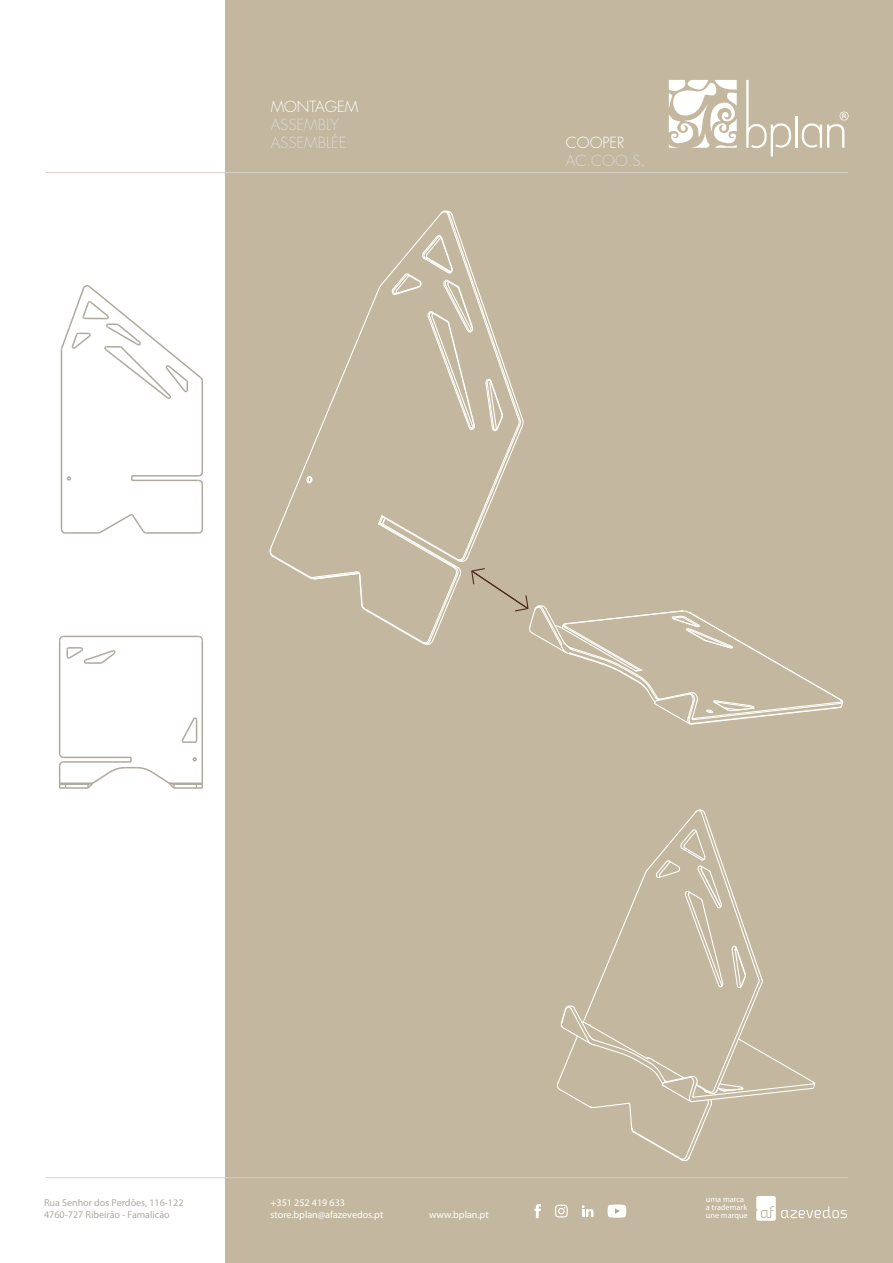
<style>
.page{position:relative;width:893px;height:1263px;background:#fff}
.page>*{position:absolute;margin:0;border:0;box-sizing:border-box;transform-origin:0 0}
.t1{font:300 15px/18px "Futura Std";color:#d9d8d6}
.t2{font:300 15px "Futura Std";color:#fffffd}
.t3{font:10.05px/12.1px "Myriad Pro";color:#afa99f}
.t4{font:10.05px/12.1px "Myriad Pro";color:#fffffd}
.t5{font:8.25px/8.2px "Myriad Pro";color:#fffffd}
</style>
<div class="page">
<div style="left:225px;top:0;width:668px;height:1263px;background:#c4b79f"></div>
<hr style="left:46px;top:172px;width:802px;height:1px;background:#d6d1ca">
<hr style="left:46px;top:1177px;width:802px;height:1px;background:#d6d1ca">
<svg style="left:534px;top:1204px;width:7px;height:14px"></svg>
<svg style="left:555px;top:1205px;width:13px;height:12px"></svg>
<svg style="left:582px;top:1205px;width:11px;height:12px"></svg>
<svg style="left:608px;top:1204px;width:18px;height:14px"></svg>
<svg style="left:756px;top:1196px;width:91px;height:25px"></svg>
<svg style="left:802px;top:112px;width:47px;height:36px"></svg>
<hr style="left:795px;top:116px;width:2px;height:32px;background:#fffffd">
<svg style="left:746px;top:80px;width:45px;height:76px"></svg>
<svg style="left:669px;top:80px;width:68px;height:68px"></svg>
<svg style="left:269px;top:210px;width:575px;height:515px"></svg>
<svg style="left:557px;top:809px;width:258px;height:352px"></svg>
<svg style="left:66px;top:476px;width:6px;height:5px"></svg>
<hr style="left:132px;top:480px;width:67px;height:1px;background:#afa99f">
<hr style="left:132px;top:475px;width:67px;height:2px;background:#afa99f">
<hr style="left:202px;top:381px;width:1px;height:91px;background:#afa99f">
<hr style="left:61px;top:350px;width:1px;height:179px;background:#afa99f">
<hr style="left:146px;top:532px;width:53px;height:2px;background:#afa99f">
<hr style="left:202px;top:484px;width:1px;height:45px;background:#afa99f">
<hr style="left:65px;top:532px;width:33px;height:2px;background:#afa99f">
<svg style="left:60px;top:528px;width:7px;height:6px"></svg>
<svg style="left:197px;top:470px;width:6px;height:16px"></svg>
<svg style="left:197px;top:528px;width:6px;height:6px"></svg>
<svg style="left:97px;top:514px;width:51px;height:20px"></svg>
<svg style="left:60px;top:285px;width:143px;height:115px"></svg>
<hr style="left:66px;top:783px;width:22px;height:2px;background:#afa99f">
<hr style="left:66px;top:787px;width:22px;height:2px;background:#afa99f">
<hr style="left:174px;top:783px;width:22px;height:2px;background:#afa99f">
<hr style="left:174px;top:787px;width:22px;height:2px;background:#afa99f">
<hr style="left:60px;top:782px;width:33px;height:2px;background:#afa99f">
<hr style="left:169px;top:782px;width:33px;height:2px;background:#afa99f">
<svg style="left:196px;top:783px;width:7px;height:6px"></svg>
<svg style="left:181px;top:717px;width:17px;height:26px"></svg>
<hr style="left:63px;top:761px;width:68px;height:2px;background:#afa99f">
<hr style="left:63px;top:757px;width:68px;height:1px;background:#afa99f">
<svg style="left:59px;top:752px;width:7px;height:37px"></svg>
<hr style="left:59px;top:640px;width:1px;height:113px;background:#afa99f">
<svg style="left:59px;top:635px;width:57px;height:30px"></svg>
<hr style="left:63px;top:636px;width:135px;height:1px;background:#afa99f">
<svg style="left:197px;top:635px;width:6px;height:7px"></svg>
<hr style="left:202px;top:640px;width:1px;height:143px;background:#afa99f">
<svg style="left:192px;top:757px;width:5px;height:5px"></svg>
<svg style="left:86px;top:757px;width:90px;height:32px"></svg>
<h1 class="t2" style="left:271px;top:98px;width:89px">MONTAGEM</h1>
<h1 class="t1" style="left:271px;top:116px;width:77px">ASSEMBLY<br>ASSEMBLÉE</h1>
<h1 class="t2" style="left:566px;top:134px;width:60px">COOPER</h1>
<h1 class="t1" style="left:566px;top:152px;width:81px">AC.COO.S.</h1>
<p class="t3" style="left:44px;top:1196px;width:141px">Rua Senhor dos Perdões, 116-122<br>4760-727 Ribeirão - Famalicão</p>
<p class="t4" style="left:271px;top:1196px;width:114px">+351 252 419 633 store.bplan@afazevedos.pt</p>
<p class="t4" style="left:429px;top:1208px;width:61px">www.bplan.pt</p>
<p class="t5" style="left:706px;top:1195px;width:43px">uma marca a trademark une marque</p>
</div>
